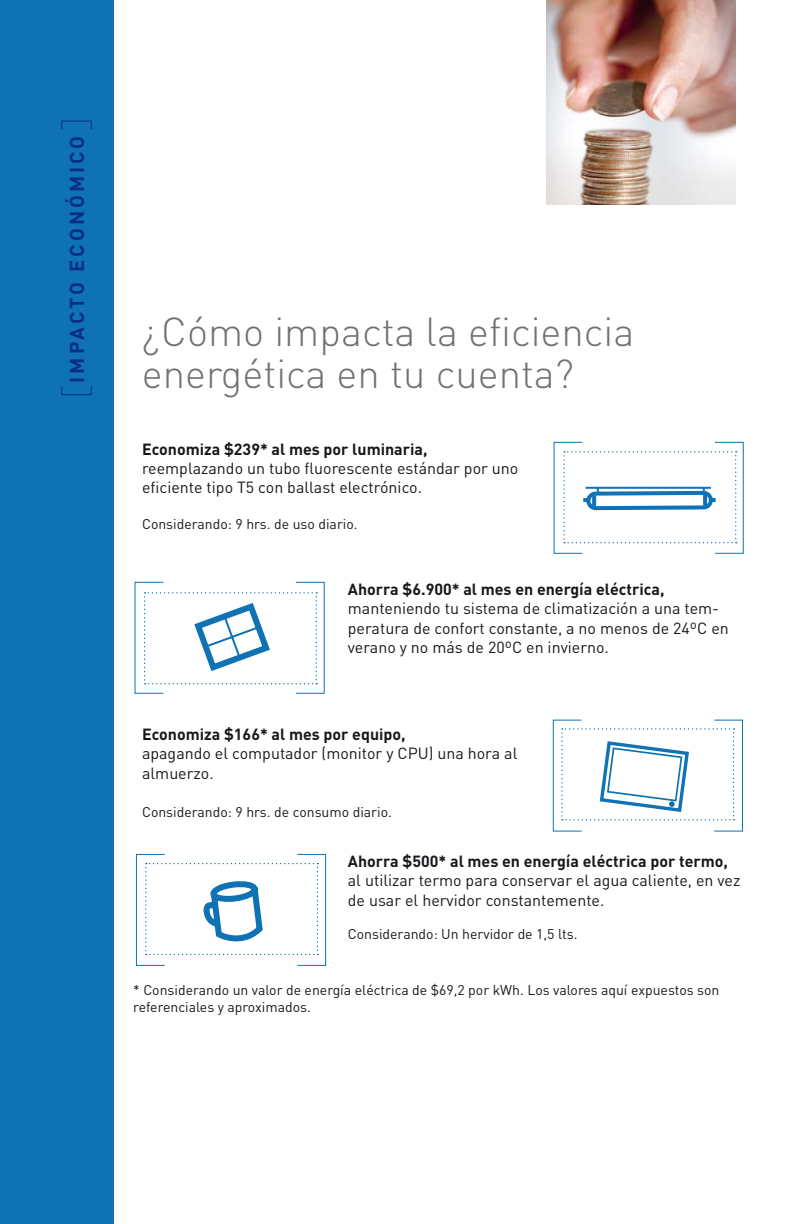
<style>
.page{position:relative;width:794px;height:1224px;background:#fff}
.page>*{position:absolute;margin:0;border:0;box-sizing:border-box;transform-origin:0 0}
.t1{font:300 40px/42px "DIN";color:#707173}
.t2{font:700 20px "DIN";letter-spacing:.15em;color:#092f83}
.t3{font:16px/19.2px "DIN";color:#1a171c}
.t4{font:700 16px "DIN";color:#1a171c}
.t5{font:14px/16.8px "DIN";color:#1a171c}
</style>
<div class="page">
<div style="left:0;top:0;width:113px;height:1224px;background:#0e72b5"></div>
<div style="left:62px;top:386px;width:30px;height:9px;border:1px solid #092f83"></div>
<div style="left:62px;top:121px;width:30px;height:9px;border:1px solid #092f83"></div>
<div style="left:297px;top:854px;width:29px;height:112px;border:1px solid #0e72b5"></div>
<div style="left:136px;top:854px;width:29px;height:112px;border:1px solid #0e72b5"></div>
<svg style="left:144px;top:592px;width:173px;height:92px"></svg>
<svg style="left:561px;top:728px;width:173px;height:92px"></svg>
<svg style="left:145px;top:863px;width:173px;height:103px"></svg>
<div style="left:714px;top:442px;width:29px;height:112px;border:1px solid #0e72b5"></div>
<div style="left:554px;top:442px;width:28px;height:112px;border:1px solid #0e72b5"></div>
<div style="left:714px;top:720px;width:29px;height:111px;border:1px solid #0e72b5"></div>
<div style="left:553px;top:720px;width:29px;height:111px;border:1px solid #0e72b5"></div>
<svg style="left:563px;top:451px;width:173px;height:92px"></svg>
<img style="left:547px;top:0;width:189px;height:204px">
<p class="t2" style="left:64px;top:383px;width:249px;rotate:-90deg">IMPACTO ECONÓMICO</p>
<h1 class="t1" style="left:142px;top:310px;width:494px">¿Cómo impacta la eficiencia energética en tu cuenta?</h1>
<p class="t4" style="left:142px;top:438px;width:287px">Economiza $239* al mes por luminaria,</p>
<p class="t3" style="left:142px;top:458px;width:378px">reemplazando un tubo fluorescente estándar por uno eficiente tipo T5 con ballast electrónico.</p>
<p class="t5" style="left:142px;top:515px;width:217px">Considerando: 9 hrs. de uso diario.</p>
<p class="t4" style="left:348px;top:579px;width:318px">Ahorra $6.900* al mes en energía eléctrica,</p>
<p class="t3" style="left:348px;top:599px;width:382px">manteniendo tu sistema de climatización a una tem&shy;peratura de confort constante, a no menos de 24ºC en verano y no más de 20ºC en invierno.</p>
<p class="t4" style="left:142px;top:724px;width:265px">Economiza $166* al mes por equipo,</p>
<p class="t3" style="left:142px;top:744px;width:377px">apagando el computador (monitor y CPU) una hora al almuerzo.</p>
<p class="t5" style="left:142px;top:803px;width:251px">Considerando: 9 hrs. de consumo diario.</p>
<p class="t4" style="left:348px;top:851px;width:381px">Ahorra $500* al mes en energía eléctrica por termo,</p>
<p class="t3" style="left:348px;top:871px;width:394px">al utilizar termo para conservar el agua caliente, en vez de usar el hervidor constantemente.</p>
<p class="t5" style="left:348px;top:925px;width:231px">Considerando: Un hervidor de 1,5 lts.</p>
<p class="t5" style="left:133px;top:981px;width:587px">* Considerando un valor de energía eléctrica de $69,2 por kWh. Los valores aquí expuestos son referenciales y aproximados.</p>
</div>
